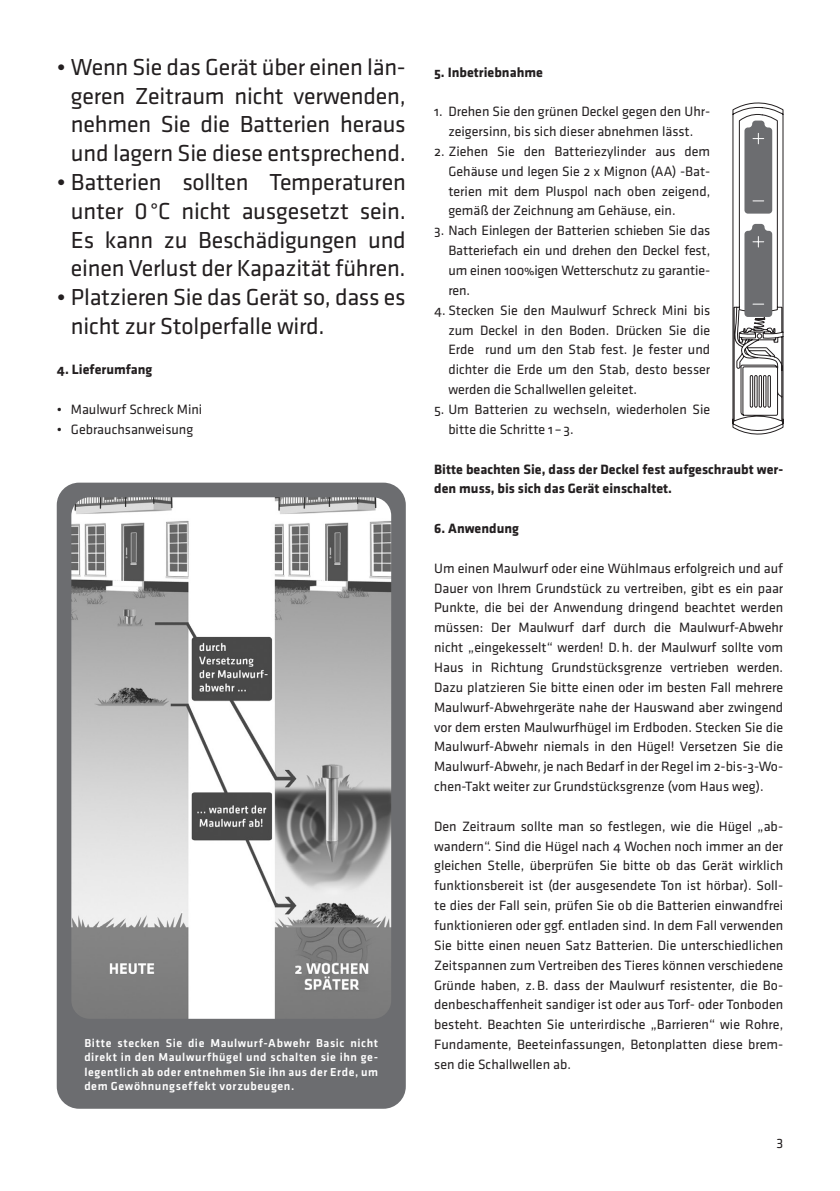
<style>
.page{position:relative;width:840px;height:1191px;background:#fff}
.page>*{position:absolute;margin:0;border:0;box-sizing:border-box;transform-origin:0 0}
.t1{font:24px/28.8px "Klavika";letter-spacing:-.01em;color:#231f20;text-align:center}
.t2{font:14px/19.8px "Klavika Regular OSF";color:#231f20;text-align:justify}
.t3{font:14px/19.8px "Klavika Bold OSF";color:#231f20}
.t4{font:700 14px "Klavika";color:#231f20}
.t5{font:14px "Klavika";color:#231f20}
.t6{font:12px/14.4px "Klavika Medium OSF";letter-spacing:.05em;color:#fff;text-align:justify}
</style>
<div class="page">
<div style="left:57px;top:482px;width:348px;height:626px;background:#6c6d70;border-radius:22px"></div>
<img style="left:71px;top:497px;width:320px;height:521px">
<svg style="left:732px;top:102px;width:51px;height:333px"></svg>
<h1 class="t1" style="left:57px;top:53px;width:350px">• Wenn Sie das Gerät über einen län&shy;geren Zeitraum nicht verwenden, nehmen Sie die Batterien heraus und lagern Sie diese entsprechend.</h1>
<h1 class="t1" style="left:57px;top:168px;width:350px">• Batterien sollten Temperaturen unter 0°C nicht ausgesetzt sein.<br>Es kann zu Beschädigungen und einen Verlust der Kapazität führen.</h1>
<h1 class="t1" style="left:71px;top:283px;width:336px;text-align:left;text-indent:-14px">• Platzieren Sie das Gerät so, dass es nicht zur Stolperfalle wird.</h1>
<p class="t3" style="left:57px;top:360px;width:97px">4. Lieferumfang</p>
<p class="t2" style="left:57px;top:399px;width:147px">• Maulwurf Schreck Mini</p>
<p class="t2" style="left:57px;top:419px;width:138px">• Gebrauchsanweisung</p>
<p class="t6" style="left:84px;top:1036px;width:295px">Bitte stecken Sie die Maulwurf-Abwehr Basic nicht direkt in den Maulwurfhügel und schalten sie ihn ge&shy;legentlich ab oder entnehmen Sie ihn aus der Erde, um dem Gewöhnungseffekt vorzubeugen.</p>
<p class="t3" style="left:434px;top:62px;width:110px">5. Inbetriebnahme</p>
<p class="t2" style="left:434px;top:102px;width:277px;text-align:center">1. Drehen Sie den grünen Deckel gegen den Uhr&shy;zeigersinn, bis sich dieser abnehmen lässt.</p>
<p class="t2" style="left:448px;top:142px;width:263px;text-indent:-14px">2. Ziehen Sie den Batteriezylinder aus dem Gehäuse und legen Sie 2 x Mignon (AA) -Bat&shy;terien mit dem Pluspol nach oben zeigend, gemäß der Zeichnung am Gehäuse, ein.</p>
<p class="t2" style="left:448px;top:221px;width:263px;text-indent:-14px">3. Nach Einlegen der Batterien schieben Sie das Batteriefach ein und drehen den Deckel fest, um einen 100%igen Wetterschutz zu garantie&shy;ren.</p>
<p class="t2" style="left:448px;top:300px;width:263px;text-indent:-14px">4. Stecken Sie den Maulwurf Schreck Mini bis zum Deckel in den Boden. Drücken Sie die Erde rund um den Stab fest. Je fester und dichter die Erde um den Stab, desto besser werden die Schallwellen geleitet.</p>
<p class="t2" style="left:448px;top:399px;width:263px;text-indent:-14px">5. Um Batterien zu wechseln, wiederholen Sie bitte die Schritte 1 – 3.</p>
<p class="t3" style="left:434px;top:459px;width:350px">Bitte beachten Sie, dass der Deckel fest aufgeschraubt wer&shy;den muss, bis sich das Gerät einschaltet.</p>
<p class="t4" style="left:434px;top:521px;width:86px">6. Anwendung</p>
<p class="t2" style="left:434px;top:558px;width:350px">Um einen Maulwurf oder eine Wühlmaus erfolgreich und auf Dauer von Ihrem Grundstück zu vertreiben, gibt es ein paar Punkte, die bei der Anwendung dringend beachtet werden müssen: Der Maulwurf darf durch die Maulwurf-Abwehr nicht „eingekesselt“ werden! D.h. der Maulwurf sollte vom Haus in Richtung Grundstücksgrenze vertrieben werden.<br>Dazu platzieren Sie bitte einen oder im besten Fall mehrere Maulwurf-Abwehrgeräte nahe der Hauswand aber zwingend vor dem ersten Maulwurfhügel im Erdboden. Stecken Sie die Maulwurf-Abwehr niemals in den Hügel! Versetzen Sie die Maulwurf-Abwehr, je nach Bedarf in der Regel im 2-bis-3-Wo&shy;chen-Takt weiter zur Grundstücksgrenze (vom Haus weg).</p>
<p class="t2" style="left:434px;top:816px;width:350px">Den Zeitraum sollte man so festlegen, wie die Hügel „ab&shy;wandern“. Sind die Hügel nach 4 Wochen noch immer an der gleichen Stelle, überprüfen Sie bitte ob das Gerät wirklich funktionsbereit ist (der ausgesendete Ton ist hörbar). Soll&shy;te dies der Fall sein, prüfen Sie ob die Batterien einwandfrei funktionieren oder ggf. entladen sind. In dem Fall verwenden Sie bitte einen neuen Satz Batterien. Die unterschiedlichen Zeitspannen zum Vertreiben des Tieres können verschiedene Gründe haben, z.B. dass der Maulwurf resistenter, die Bo&shy;denbeschaffenheit sandiger ist oder aus Torf- oder Tonboden besteht. Beachten Sie unterirdische „Barrieren“ wie Rohre, Fundamente, Beeteinfassungen, Betonplatten diese brem&shy;sen die Schallwellen ab.</p>
<p class="t5" style="left:776px;top:1136px;width:8px">3</p>
</div>
